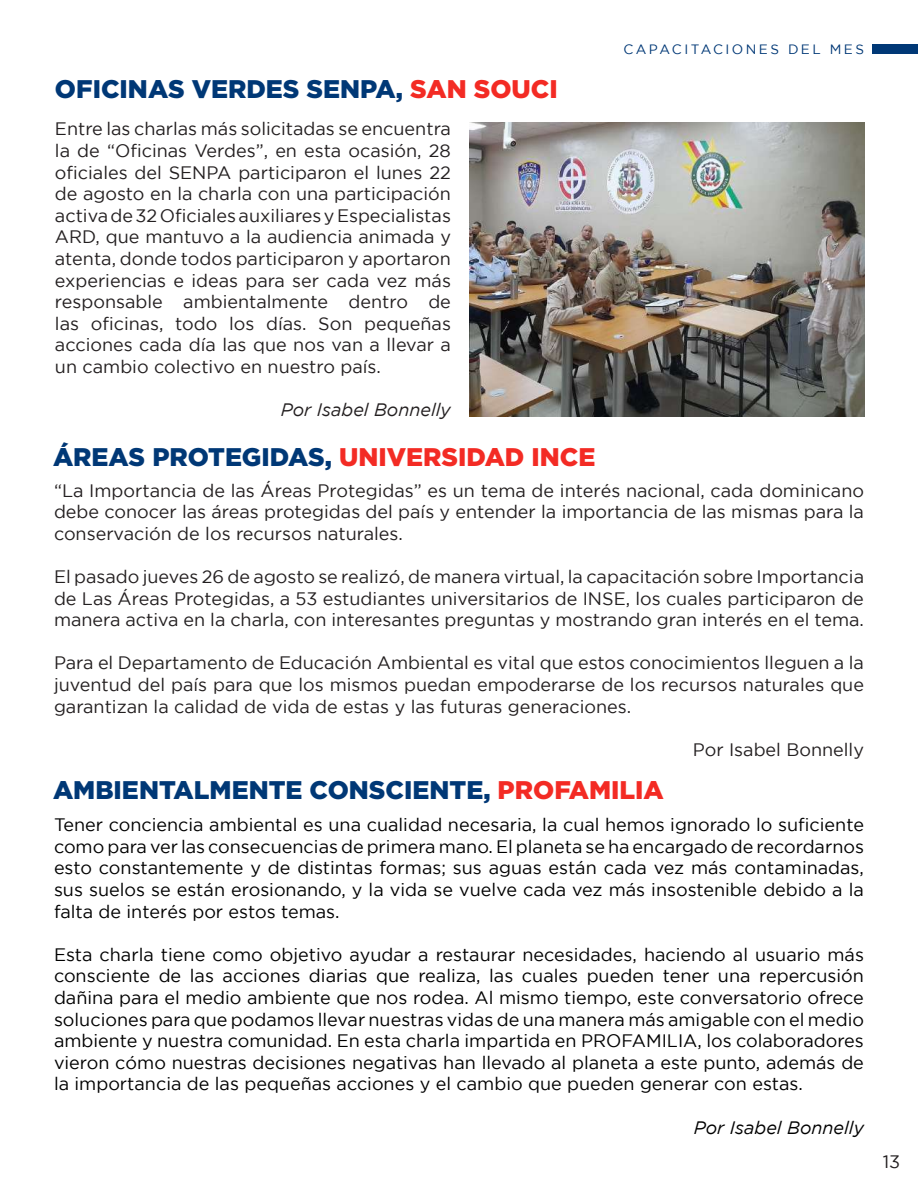
<style>
.page{position:relative;width:918px;height:1188px;background:#fff}
.page>*{position:absolute;margin:0;border:0;box-sizing:border-box;transform-origin:0 0}
.t1{font:900 25.5px "Gotham";color:#003876}
.t2{font:18px/21.6px "Gotham";color:#231f20;text-align:justify}
.t3{font:18px/21.6px "Gotham";color:#000;text-align:justify}
.t4{font:italic 18px "Gotham";color:#000}
.t5{font:italic 18px "Gotham";color:#231f20}
.t6{font:13.5px "Gotham";letter-spacing:.18em;color:#003876}
.s1{color:#f32b24}
</style>
<div class="page">
<img style="left:469px;top:122px;width:396px;height:294px">
<div style="left:873px;top:44px;width:45px;height:10px;background:#003876"></div>
<h1 class="t1" style="left:55px;top:74px;width:504px">OFICINAS VERDES SENPA, <span class="s1">SAN SOUCI</span></h1>
<p class="t2" style="left:55px;top:118px;width:398px">Entre las charlas más solicitadas se encuentra la de “Oficinas Verdes”, en esta ocasión, 28 oficiales del SENPA participaron el lunes 22 de agosto en la charla con una participación activa de 32 Oficiales auxiliares y Especialistas ARD, que mantuvo a la audiencia animada y atenta, donde todos participaron y aportaron experiencias e ideas para ser cada vez más responsable ambientalmente dentro de las oficinas, todo los días. Son pequeñas acciones cada día las que nos van a llevar a un cambio colectivo en nuestro país.</p>
<p class="t5" style="left:281px;top:400px;width:172px">Por Isabel Bonnelly</p>
<h1 class="t1" style="left:53px;top:442px;width:544px">ÁREAS PROTEGIDAS, <span class="s1">UNIVERSIDAD INCE</span></h1>
<p class="t6" style="left:623px;top:42px;width:242px">CAPACITACIONES DEL MES</p>
<p class="t2" style="left:54px;top:479px;width:812px">“La Importancia de las Áreas Protegidas” es un tema de interés nacional, cada dominicano debe conocer las áreas protegidas del país y entender la importancia de las mismas para la conservación de los recursos naturales.</p>
<p class="t2" style="left:54px;top:566px;width:812px">El pasado jueves 26 de agosto se realizó, de manera virtual, la capacitación sobre Importancia de Las Áreas Protegidas, a 53 estudiantes universitarios de INSE, los cuales participaron de manera activa en la charla, con interesantes preguntas y mostrando gran interés en el tema.</p>
<p class="t2" style="left:54px;top:652px;width:812px">Para el Departamento de Educación Ambiental es vital que estos conocimientos lleguen a la juventud del país para que los mismos puedan empoderarse de los recursos naturales que garantizan la calidad de vida de estas y las futuras generaciones.</p>
<p class="t2" style="left:693px;top:738px;width:173px">Por Isabel Bonnelly</p>
<h1 class="t1" style="left:53px;top:775px;width:612px">AMBIENTALMENTE CONSCIENTE, <span class="s1">PROFAMILIA</span></h1>
<p class="t3" style="left:54px;top:814px;width:812px">Tener conciencia ambiental es una cualidad necesaria, la cual hemos ignorado lo suficiente como para ver las consecuencias de primera mano. El planeta se ha encargado de recordarnos esto constantemente y de distintas formas; sus aguas están cada vez más contaminadas, sus suelos se están erosionando, y la vida se vuelve cada vez más insostenible debido a la falta de interés por estos temas.</p>
<p class="t3" style="left:54px;top:943px;width:812px">Esta charla tiene como objetivo ayudar a restaurar necesidades, haciendo al usuario más consciente de las acciones diarias que realiza, las cuales pueden tener una repercusión dañina para el medio ambiente que nos rodea. Al mismo tiempo, este conversatorio ofrece soluciones para que podamos llevar nuestras vidas de una manera más amigable con el medio ambiente y nuestra comunidad. En esta charla impartida en PROFAMILIA, los colaboradores vieron cómo nuestras decisiones negativas han llevado al planeta a este punto, además de la importancia de las pequeñas acciones y el cambio que pueden generar con estas.</p>
<p class="t4" style="left:694px;top:1117px;width:172px">Por Isabel Bonnelly</p>
<p class="t2" style="left:883px;top:1151px;width:19px">13</p>
</div>
